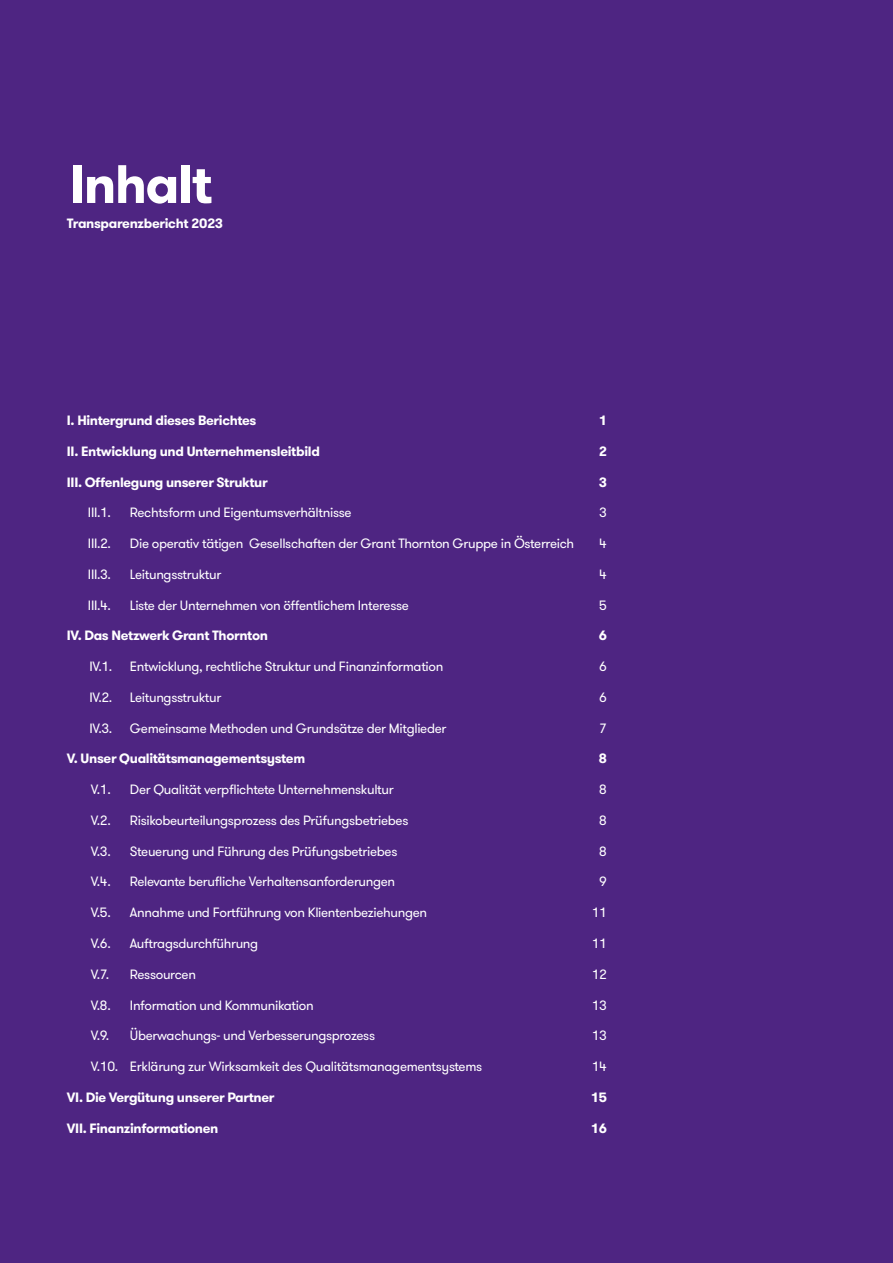
<style>
.page{position:relative;width:893px;height:1263px;background:#4e2582}
.page>*{position:absolute;margin:0;border:0;box-sizing:border-box;transform-origin:0 0}
.t1{font:700 54px "GT Walsheim Pro";letter-spacing:-.03em;color:#fff}
.t2{font:13.5px "GT Walsheim Pro";letter-spacing:-.025em;color:#fff}
.t3{font:700 13.5px "GT Walsheim Pro";letter-spacing:-.025em;color:#fff}
</style>
<div class="page">
<h1 class="t1" style="left:69px;top:149px;width:145px">Inhalt</h1>
<p class="t3" style="left:67px;top:215px;width:158px">Transparenzbericht 2023</p>
<p class="t3" style="left:67px;top:412px;width:191px">I. Hintergrund dieses Berichtes</p>
<p class="t3" style="left:599px;top:412px;width:10px">1</p>
<p class="t3" style="left:67px;top:442px;width:254px">II. Entwicklung und Unternehmensleitbild</p>
<p class="t3" style="left:599px;top:442px;width:10px">2</p>
<p class="t3" style="left:67px;top:473px;width:202px">III. Offenlegung unserer Struktur</p>
<p class="t3" style="left:599px;top:473px;width:10px">3</p>
<p class="t2" style="left:88px;top:504px;width:25px">III.1.</p>
<p class="t2" style="left:130px;top:504px;width:223px">Rechtsform und Eigentumsverhältnisse</p>
<p class="t2" style="left:599px;top:504px;width:9px">3</p>
<p class="t2" style="left:88px;top:535px;width:25px">III.2.</p>
<p class="t2" style="left:130px;top:535px;width:446px">Die operativ tätigen Gesellschaften der Grant Thornton Gruppe in Österreich</p>
<p class="t2" style="left:599px;top:535px;width:9px">4</p>
<p class="t2" style="left:88px;top:566px;width:25px">III.3.</p>
<p class="t2" style="left:130px;top:566px;width:93px">Leitungsstruktur</p>
<p class="t2" style="left:599px;top:566px;width:9px">4</p>
<p class="t2" style="left:88px;top:596px;width:25px">III.4.</p>
<p class="t2" style="left:130px;top:596px;width:280px">Liste der Unternehmen von öffentlichem Interesse</p>
<p class="t2" style="left:599px;top:596px;width:9px">5</p>
<p class="t3" style="left:67px;top:627px;width:202px">IV. Das Netzwerk Grant Thornton</p>
<p class="t3" style="left:599px;top:627px;width:10px">6</p>
<p class="t2" style="left:89px;top:658px;width:24px">IV.1.</p>
<p class="t2" style="left:130px;top:658px;width:315px">Entwicklung, rechtliche Struktur und Finanzinformation</p>
<p class="t2" style="left:599px;top:658px;width:9px">6</p>
<p class="t2" style="left:89px;top:689px;width:24px">IV.2.</p>
<p class="t2" style="left:130px;top:689px;width:93px">Leitungsstruktur</p>
<p class="t2" style="left:599px;top:689px;width:9px">6</p>
<p class="t2" style="left:89px;top:719px;width:24px">IV.3.</p>
<p class="t2" style="left:130px;top:719px;width:318px">Gemeinsame Methoden und Grundsätze der Mitglieder</p>
<p class="t2" style="left:599px;top:719px;width:9px">7</p>
<p class="t3" style="left:67px;top:750px;width:240px">V. Unser Qualitätsmanagementsystem</p>
<p class="t3" style="left:599px;top:750px;width:10px">8</p>
<p class="t2" style="left:91px;top:781px;width:21px">V.1.</p>
<p class="t2" style="left:130px;top:781px;width:265px">Der Qualität verpflichtete Unternehmenskultur</p>
<p class="t2" style="left:599px;top:781px;width:9px">8</p>
<p class="t2" style="left:91px;top:812px;width:21px">V.2.</p>
<p class="t2" style="left:130px;top:812px;width:280px">Risikobeurteilungsprozess des Prüfungsbetriebes</p>
<p class="t2" style="left:599px;top:812px;width:9px">8</p>
<p class="t2" style="left:91px;top:842px;width:21px">V.3.</p>
<p class="t2" style="left:130px;top:842px;width:269px">Steuerung und Führung des Prüfungsbetriebes</p>
<p class="t2" style="left:599px;top:842px;width:9px">8</p>
<p class="t2" style="left:91px;top:873px;width:21px">V.4.</p>
<p class="t2" style="left:130px;top:873px;width:267px">Relevante berufliche Verhaltensanforderungen</p>
<p class="t2" style="left:599px;top:873px;width:9px">9</p>
<p class="t2" style="left:91px;top:904px;width:21px">V.5.</p>
<p class="t2" style="left:130px;top:904px;width:299px">Annahme und Fortführung von Klientenbeziehungen</p>
<p class="t2" style="left:592px;top:904px;width:17px">11</p>
<p class="t2" style="left:91px;top:935px;width:21px">V.6.</p>
<p class="t2" style="left:130px;top:935px;width:130px">Auftragsdurchführung</p>
<p class="t2" style="left:592px;top:935px;width:17px">11</p>
<p class="t2" style="left:91px;top:965px;width:20px">V.7.</p>
<p class="t2" style="left:130px;top:965px;width:68px">Ressourcen</p>
<p class="t2" style="left:592px;top:965px;width:17px">12</p>
<p class="t2" style="left:91px;top:996px;width:21px">V.8.</p>
<p class="t2" style="left:130px;top:996px;width:185px">Information und Kommunikation</p>
<p class="t2" style="left:592px;top:996px;width:17px">13</p>
<p class="t2" style="left:91px;top:1027px;width:20px">V.9.</p>
<p class="t2" style="left:130px;top:1027px;width:247px">Überwachungs- und Verbesserungsprozess</p>
<p class="t2" style="left:592px;top:1027px;width:17px">13</p>
<p class="t2" style="left:91px;top:1058px;width:393px">V.10. Erklärung zur Wirksamkeit des Qualitätsmanagementsystems</p>
<p class="t2" style="left:592px;top:1058px;width:17px">14</p>
<p class="t3" style="left:67px;top:1088px;width:209px">VI. Die Vergütung unserer Partner</p>
<p class="t3" style="left:591px;top:1088px;width:18px">15</p>
<p class="t3" style="left:67px;top:1119px;width:153px">VII. Finanzinformationen</p>
<p class="t3" style="left:591px;top:1119px;width:18px">16</p>
</div>
